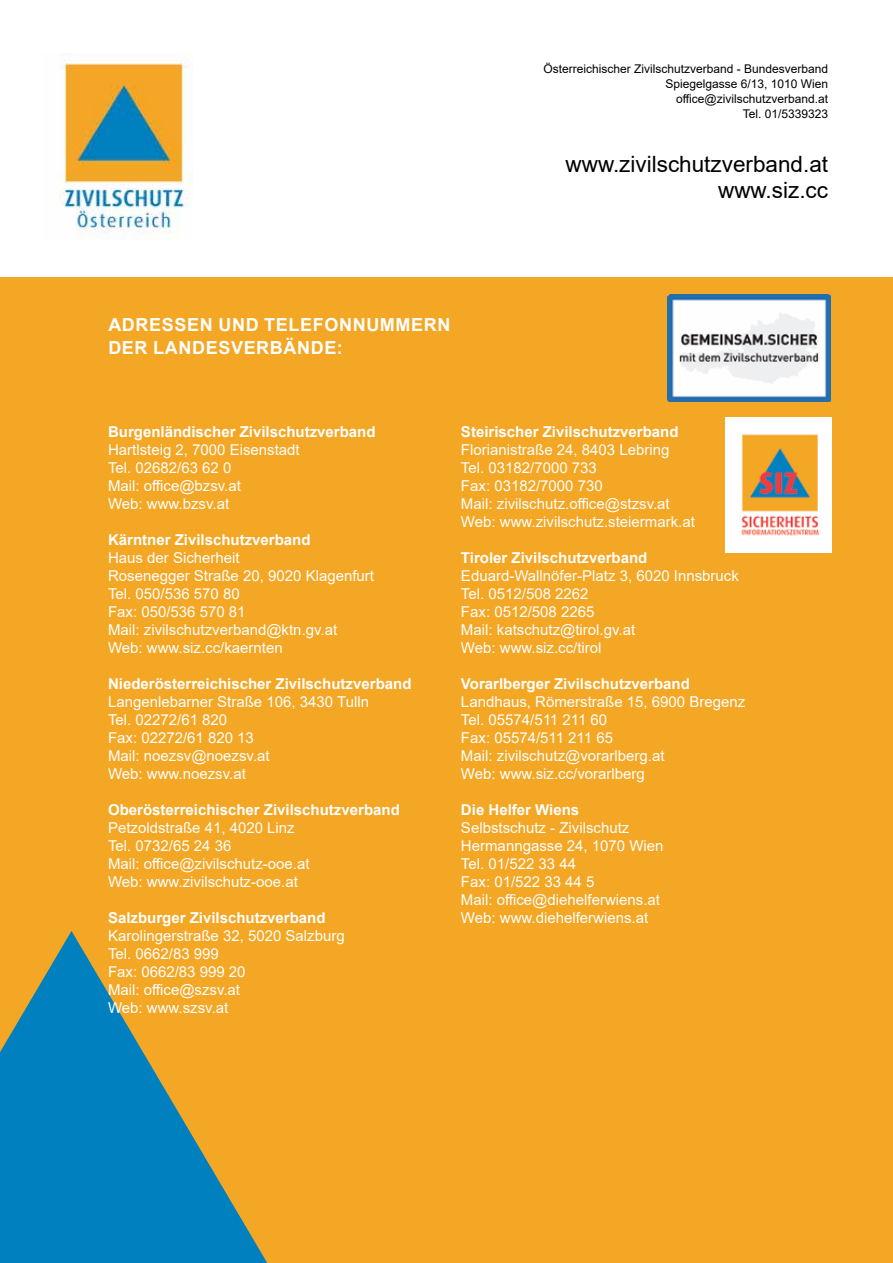
<style>
.page{position:relative;width:893px;height:1263px;background:#fff}
.page>*{position:absolute;margin:0;border:0;box-sizing:border-box;transform-origin:0 0}
.t1{font:22.5px "Arial";color:#000}
.t2{font:700 18px/22.5px "Arial";letter-spacing:.035em;color:#fff}
.t3{font:15px/18px "Arial";color:#fff}
.t4{font:700 15px "Arial";color:#fff}
.t5{font:12px/15px "Arial";color:#000;text-align:right}
</style>
<div class="page">
<div style="left:0;top:277px;width:893px;height:986px;background:#f4a625"></div>
<svg style="left:0;top:931px;width:267px;height:332px;fill:#0080be"></svg>
<img style="left:667px;top:294px;width:164px;height:108px">
<img style="left:725px;top:417px;width:106px;height:136px">
<img style="left:59px;top:53px;width:133px;height:187px">
<p class="t5" style="left:543px;top:61px;width:286px">Österreichischer Zivilschutzverband - Bundesverband Spiegelgasse 6/13, 1010 Wien office@zivilschutzverband.at<br>Tel. 01/5339323</p>
<h1 class="t1" style="left:565px;top:148px;width:264px">www.zivilschutzverband.at</h1>
<h1 class="t1" style="left:718px;top:175px;width:112px">www.siz.cc</h1>
<p class="t2" style="left:108px;top:314px;width:344px">ADRESSEN UND TELEFONNUMMERN<br>DER LANDESVERBÄNDE:</p>
<p class="t4" style="left:108px;top:421px;width:269px">Burgenländischer Zivilschutzverband</p>
<p class="t3" style="left:108px;top:440px;width:193px">Hartlsteig 2, 7000 Eisenstadt<br>Tel. 02682/63 62 0<br>Mail: office@bzsv.at<br>Web: www.bzsv.at</p>
<p class="t4" style="left:108px;top:529px;width:204px">Kärntner Zivilschutzverband</p>
<p class="t3" style="left:108px;top:548px;width:267px">Haus der Sicherheit<br>Rosenegger Straße 20, 9020 Klagenfurt<br>Tel. 050/536 570 80<br>Fax: 050/536 570 81<br>Mail: zivilschutzverband@ktn.gv.at<br>Web: www.siz.cc/kaernten</p>
<p class="t4" style="left:108px;top:673px;width:305px">Niederösterreichischer Zivilschutzverband</p>
<p class="t3" style="left:108px;top:692px;width:263px">Langenlebarner Straße 106, 3430 Tulln<br>Tel. 02272/61 820<br>Fax: 02272/61 820 13<br>Mail: noezsv@noezsv.at<br>Web: www.noezsv.at</p>
<p class="t4" style="left:108px;top:799px;width:293px">Oberösterreichischer Zivilschutzverband</p>
<p class="t3" style="left:108px;top:818px;width:203px">Petzoldstraße 41, 4020 Linz<br>Tel. 0732/65 24 36<br>Mail: office@zivilschutz-ooe.at<br>Web: www.zivilschutz-ooe.at</p>
<p class="t4" style="left:108px;top:907px;width:219px">Salzburger Zivilschutzverband</p>
<p class="t3" style="left:108px;top:926px;width:238px">Karolingerstraße 32, 5020 Salzburg<br>Tel. 0662/83 999<br>Fax: 0662/83 999 20<br>Mail: office@szsv.at<br>Web: www.szsv.at</p>
<p class="t4" style="left:461px;top:421px;width:219px">Steirischer Zivilschutzverband</p>
<p class="t3" style="left:461px;top:440px;width:235px">Florianistraße 24, 8403 Lebring<br>Tel. 03182/7000 733<br>Fax: 03182/7000 730<br>Mail: zivilschutz.office@stzsv.at<br>Web: www.zivilschutz.steiermark.at</p>
<p class="t4" style="left:461px;top:547px;width:188px">Tiroler Zivilschutzverband</p>
<p class="t3" style="left:461px;top:566px;width:279px">Eduard-Wallnöfer-Platz 3, 6020 Innsbruck<br>Tel. 0512/508 2262<br>Fax: 0512/508 2265<br>Mail: katschutz@tirol.gv.at<br>Web: www.siz.cc/tirol</p>
<p class="t4" style="left:461px;top:673px;width:230px">Vorarlberger Zivilschutzverband</p>
<p class="t3" style="left:461px;top:692px;width:286px">Landhaus, Römerstraße 15, 6900 Bregenz<br>Tel. 05574/511 211 60<br>Fax: 05574/511 211 65<br>Mail: zivilschutz@vorarlberg.at<br>Web: www.siz.cc/vorarlberg</p>
<p class="t4" style="left:461px;top:799px;width:120px">Die Helfer Wiens</p>
<p class="t3" style="left:461px;top:818px;width:204px">Selbstschutz - Zivilschutz<br>Hermanngasse 24, 1070 Wien<br>Tel. 01/522 33 44<br>Fax: 01/522 33 44 5<br>Mail: office@diehelferwiens.at<br>Web: www.diehelferwiens.at</p>
</div>
